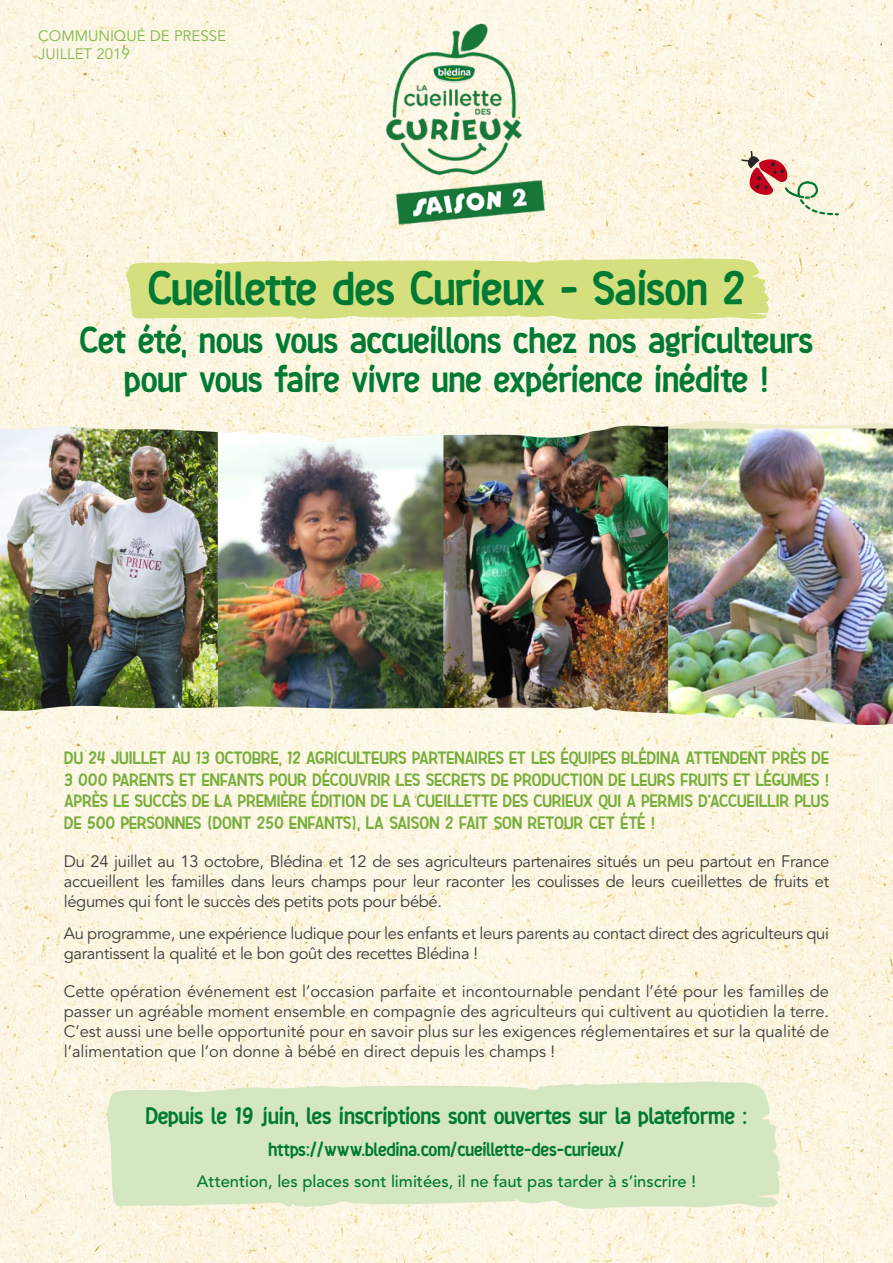
<style>
.page{position:relative;width:893px;height:1263px;background:#fff}
.page>*{position:absolute;margin:0;border:0;box-sizing:border-box;transform-origin:0 0}
.t1{font:900 48.45px "Chimphand Bledina";letter-spacing:-.02em;color:#007a33}
.t2{font:900 37.5px/38.4px "Chimphand Bledina";letter-spacing:-.02em;color:#007a33;text-align:center}
.t3{font:900 24px "Chimphand Bledina";letter-spacing:-.02em;color:#007a33}
.t4{font:900 19.5px "Chimphand Bledina";letter-spacing:-.02em;color:#007a33}
.t5{font:900 18px/21.6px "Chimphand Bledina";letter-spacing:-.01em;color:#78ad3d;text-align:justify}
.t6{font:16.5px/19.8px "Avenir LT Std";letter-spacing:-.02em;color:#3c3c3b;text-align:justify}
.t7{font:500 16.5px "Avenir LT Std";color:#007a33}
.t8{font:15px/18px "Avenir LT Std";color:#85b651}
</style>
<div class="page">
<img style="left:0;top:0;width:893px;height:1263px">
<img style="left:371px;top:13px;width:182px;height:234px">
<svg style="left:741px;top:151px;width:99px;height:66px"></svg>
<svg style="left:0;top:420px;width:893px;height:306px;fill:#fcf7e3"></svg>
<img style="left:443px;top:426px;width:225px;height:288px">
<img style="left:668px;top:429px;width:225px;height:297px">
<img style="left:218px;top:430px;width:225px;height:279px">
<img style="left:0;top:427px;width:218px;height:284px">
<svg style="left:126px;top:258px;width:644px;height:62px"></svg>
<svg style="left:106px;top:1081px;width:675px;height:129px;fill:#d5e6c3"></svg>
<p class="t8" style="left:38px;top:28px;width:189px">COMMUNIQUÉ DE PRESSE<br>JUILLET 2019</p>
<h1 class="t1" style="left:148px;top:259px;width:599px">Cueillette des Curieux - Saison 2</h1>
<h2 class="t2" style="left:79px;top:321px;width:736px">Cet été, nous vous accueillons chez nos agriculteurs pour vous faire vivre une expérience inédite !</h2>
<p class="t5" style="left:64px;top:747px;width:766px">DU 24 JUILLET AU 13 OCTOBRE, 12 AGRICULTEURS PARTENAIRES ET LES ÉQUIPES BLÉDINA ATTENDENT PRÈS DE 3 000 PARENTS ET ENFANTS POUR DÉCOUVRIR LES SECRETS DE PRODUCTION DE LEURS FRUITS ET LÉGUMES !<br>APRÈS LE SUCCÈS DE LA PREMIÈRE ÉDITION DE LA CUEILLETTE DES CURIEUX QUI A PERMIS D’ACCUEILLIR PLUS DE 500 PERSONNES (DONT 250 ENFANTS), LA SAISON 2 FAIT SON RETOUR CET ÉTÉ !</p>
<p class="t6" style="left:64px;top:852px;width:767px">Du 24 juillet au 13 octobre, Blédina et 12 de ses agriculteurs partenaires situés un peu partout en France accueillent les familles dans leurs champs pour leur raconter les coulisses de leurs cueillettes de fruits et légumes qui font le succès des petits pots pour bébé.</p>
<p class="t6" style="left:64px;top:924px;width:767px">Au programme, une expérience ludique pour les enfants et leurs parents au contact direct des agriculteurs qui garantissent la qualité et le bon goût des recettes Blédina !</p>
<p class="t6" style="left:64px;top:982px;width:767px">Cette opération événement est l’occasion parfaite et incontournable pendant l’été pour les familles de passer un agréable moment ensemble en compagnie des agriculteurs qui cultivent au quotidien la terre.<br>C’est aussi une belle opportunité pour en savoir plus sur les exigences réglementaires et sur la qualité de l’alimentation que l’on donne à bébé en direct depuis les champs !</p>
<h3 class="t3" style="left:146px;top:1101px;width:603px">Depuis le 19 juin, les inscriptions sont ouvertes sur la plateforme :</h3>
<p class="t4" style="left:269px;top:1138px;width:357px">https://www.bledina.com/cueillette-des-curieux/</p>
<p class="t7" style="left:197px;top:1172px;width:501px">Attention, les places sont limitées, il ne faut pas tarder à s’inscrire !</p>
</div>
